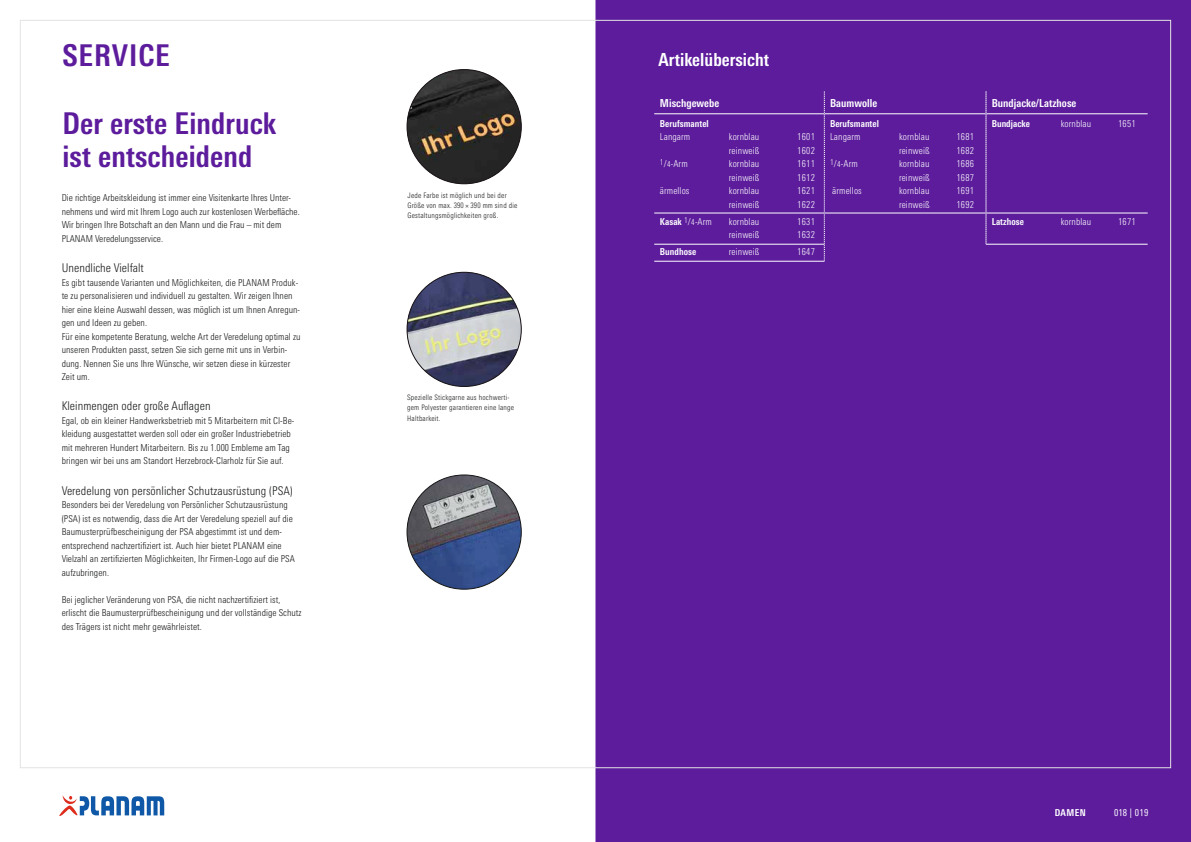
<style>
.page{position:relative;width:1191px;height:842px;background:#fff}
.page>*{position:absolute;margin:0;border:0;box-sizing:border-box;transform-origin:0 0}
.t1{font:700 condensed 30px/33.8px "Univers Next Pro";letter-spacing:.005em;color:#5c1c9c}
.t2{font:700 condensed 18px "Univers Next Pro";letter-spacing:.005em;color:#fff}
.t3{font:300 condensed 12px "Univers Next Pro";letter-spacing:.005em;color:#151616}
.t4{font:700 condensed 11px "Univers Next Pro";letter-spacing:.005em;color:#fff}
.t5{font:300 condensed 9.5px/13.5px "Univers Next Pro";letter-spacing:.005em;color:#151616}
.t6{font:300 condensed 9.5px "Univers Next Pro";letter-spacing:.01em;color:#fff}
.t7{font:700 condensed 9.5px "Univers Next Pro";letter-spacing:.005em;color:#fff}
.t8{font:condensed 9.5px "Univers Next Pro";letter-spacing:.025em;color:#fff}
.t9{font:300 condensed 7.5px/10.1px "Univers Next Pro";letter-spacing:.025em;color:#151616}
.s1{font-size:8px}
.s2{font-weight:300}
.s3{font-weight:300;font-size:8px}
</style>
<div class="page">
<div style="left:595px;top:0;width:596px;height:842px;background:#5c1c9c"></div>
<img style="left:407px;top:475px;width:114px;height:114px;border-radius:57px">
<img style="left:407px;top:272px;width:114px;height:114px;border-radius:57px">
<img style="left:407px;top:70px;width:114px;height:114px;border-radius:57px">
<hr style="left:654px;top:114px;width:170px;height:1px;background:#fff">
<hr style="left:824px;top:114px;width:162px;height:1px;background:#fff">
<hr style="left:986px;top:114px;width:161px;height:1px;background:#fff">
<hr style="left:654px;top:213px;width:170px;height:1px;background:#fff">
<hr style="left:824px;top:213px;width:162px;height:1px;background:#fff">
<hr style="left:986px;top:213px;width:161px;height:1px;background:#fff">
<hr style="left:654px;top:244px;width:170px;height:1px;background:#fff">
<hr style="left:986px;top:244px;width:161px;height:1px;background:#fff">
<hr style="left:654px;top:261px;width:170px;height:1px;background:#fff">
<svg style="left:985px;top:91px;width:1px;height:154px"></svg>
<svg style="left:824px;top:91px;width:1px;height:171px"></svg>
<div style="left:1171px;top:100px;width:20px;height:263px;background:#5c1c9c"></div>
<div style="left:1171px;top:808px;width:20px;height:34px;background:#5c1c9c"></div>
<svg style="left:59px;top:795px;width:105px;height:21px"></svg>
<h1 class="t1" style="left:62px;top:38px;width:106px">Service</h1>
<h2 class="t2" style="left:658px;top:49px;width:112px">Artikelübersicht</h2>
<h1 class="t1" style="left:62px;top:106px;width:215px">Der erste Eindruck ist entscheidend</h1>
<p class="t5" style="left:62px;top:191px;width:240px">Die richtige Arbeitskleidung ist immer eine Visitenkarte Ihres U nter&shy;nehmens und wird mit Ihrem Logo auch zur kostenlosen Werbefläche.<br>Wir bringen Ihre Botschaft an den Mann und die Frau – mit dem PLANAM Veredelungsservice.</p>
<p class="t3" style="left:62px;top:261px;width:84px">Unendliche Vielfalt</p>
<p class="t5" style="left:62px;top:275px;width:240px">Es gibt tausende Varianten und Möglichkeiten, die PLANAM Produk&shy;te zu personalisieren und individuell zu gestalten. Wir zeigen Ihnen hier eine kleine Auswahl dessen, was möglich ist um Ihnen Anregun&shy;gen und Ideen zu geben.<br>Für eine kompetente Beratung, welche Art der Veredelung optimal zu unseren Produkten passt, setzen Sie sich gerne mit uns in Verbin&shy;dung. Nennen Sie uns Ihre Wünsche, wir setzen diese in kürzester Zeit um.</p>
<p class="t3" style="left:62px;top:399px;width:150px">Kleinmengen oder große Auflagen</p>
<p class="t5" style="left:62px;top:414px;width:234px">Egal, ob ein kleiner Handwerksbetrieb mit 5 Mitarbeitern mit CI-Be&shy;kleidung ausgestattet werden soll oder ein großer Industriebetrieb mit mehreren Hundert Mitarbeitern. Bis zu 1.000 Embleme am Tag bringen wir bei uns am Standort Herzebrock-Clarholz für Sie auf.</p>
<p class="t3" style="left:62px;top:484px;width:233px">Veredelung von persönlicher Schutzausrüstung (PSA)</p>
<p class="t5" style="left:62px;top:498px;width:235px">Besonders bei der Veredelung von Persönlicher Schutzausrüstung (PSA) ist es notwendig, dass die Art der Veredelung speziell auf die Baumusterprüfbescheinigung der PSA abgestimmt ist und dem&shy;entsprechend nachzertifiziert ist. Auch hier bietet PLANAM eine Vielzahl an zertifizierten Möglichkeiten, Ihr Firmen-Logo auf die PSA aufzubringen.</p>
<p class="t5" style="left:62px;top:593px;width:241px">Bei jeglicher Veränderung von PSA, die nicht nachzertifiziert ist, erlischt die Baumusterprüfbescheinigung und der vollständige Schutz des Trägers ist nicht mehr gewährleistet.</p>
<p class="t9" style="left:407px;top:190px;width:111px">Jede Farbe ist möglich und bei der<br>Größe von max. 390 × 390 mm sind die<br>Gestaltungsmöglichkeiten groß.</p>
<p class="t9" style="left:407px;top:393px;width:108px">Spezielle Stickgarne aus hochwerti&shy;gem Polyester garantieren eine lange<br>Haltbarkeit.</p>
<p class="t4" style="left:660px;top:96px;width:61px">Mischgewebe</p>
<p class="t4" style="left:830px;top:96px;width:49px">Baumwolle</p>
<p class="t4" style="left:991px;top:96px;width:86px">Bundjacke/Latzhose</p>
<p class="t7" style="left:660px;top:118px;width:50px">Berufsmantel</p>
<p class="t6" style="left:660px;top:132px;width:32px">Langarm</p>
<p class="t6" style="left:729px;top:132px;width:32px">kornblau</p>
<p class="t6" style="left:797px;top:132px;width:19px">1601</p>
<p class="t6" style="left:729px;top:145px;width:32px">reinweiß</p>
<p class="t6" style="left:797px;top:145px;width:19px">1602</p>
<p class="t6" style="left:660px;top:159px;width:29px"><sup>1</sup>/<span class="s1">4</span>-Arm</p>
<p class="t6" style="left:729px;top:159px;width:32px">kornblau</p>
<p class="t6" style="left:797px;top:159px;width:19px">1611</p>
<p class="t6" style="left:729px;top:172px;width:32px">reinweiß</p>
<p class="t6" style="left:797px;top:172px;width:19px">1612</p>
<p class="t6" style="left:660px;top:186px;width:31px">ärmellos</p>
<p class="t6" style="left:729px;top:186px;width:32px">kornblau</p>
<p class="t6" style="left:797px;top:186px;width:19px">1621</p>
<p class="t6" style="left:729px;top:199px;width:32px">reinweiß</p>
<p class="t6" style="left:797px;top:199px;width:19px">1622</p>
<p class="t7" style="left:991px;top:118px;width:40px">Bundjacke</p>
<p class="t6" style="left:1060px;top:118px;width:32px">kornblau</p>
<p class="t6" style="left:1118px;top:118px;width:19px">1651</p>
<p class="t7" style="left:830px;top:118px;width:50px">Berufsmantel</p>
<p class="t6" style="left:830px;top:132px;width:32px">Langarm</p>
<p class="t6" style="left:899px;top:132px;width:32px">kornblau</p>
<p class="t6" style="left:956px;top:132px;width:19px">1681</p>
<p class="t6" style="left:899px;top:145px;width:32px">reinweiß</p>
<p class="t6" style="left:956px;top:145px;width:19px">1682</p>
<p class="t6" style="left:830px;top:159px;width:29px"><sup>1</sup>/<span class="s1">4</span>-Arm</p>
<p class="t6" style="left:899px;top:159px;width:32px">kornblau</p>
<p class="t6" style="left:956px;top:159px;width:19px">1686</p>
<p class="t6" style="left:899px;top:172px;width:32px">reinweiß</p>
<p class="t6" style="left:956px;top:172px;width:19px">1687</p>
<p class="t6" style="left:832px;top:186px;width:31px">ärmellos</p>
<p class="t6" style="left:899px;top:186px;width:32px">kornblau</p>
<p class="t6" style="left:956px;top:186px;width:19px">1691</p>
<p class="t6" style="left:899px;top:199px;width:32px">reinweiß</p>
<p class="t6" style="left:956px;top:199px;width:19px">1692</p>
<p class="t7" style="left:660px;top:216px;width:54px">Kasak <sup>1</sup><span class="s2">/</span><span class="s3">4</span><span class="s2">-Arm</span></p>
<p class="t6" style="left:729px;top:216px;width:32px">kornblau</p>
<p class="t6" style="left:797px;top:216px;width:19px">1631</p>
<p class="t6" style="left:729px;top:229px;width:32px">reinweiß</p>
<p class="t6" style="left:797px;top:229px;width:19px">1632</p>
<p class="t7" style="left:660px;top:246px;width:38px">Bundhose</p>
<p class="t6" style="left:729px;top:246px;width:32px">reinweiß</p>
<p class="t6" style="left:797px;top:246px;width:19px">1647</p>
<p class="t7" style="left:991px;top:216px;width:34px">Latzhose</p>
<p class="t6" style="left:1060px;top:216px;width:32px">kornblau</p>
<p class="t6" style="left:1118px;top:216px;width:19px">1671</p>
<p class="t7" style="left:1054px;top:806px;width:32px">Damen</p>
<p class="t8" style="left:1114px;top:807px;width:36px">018 | 019</p>
</div>
